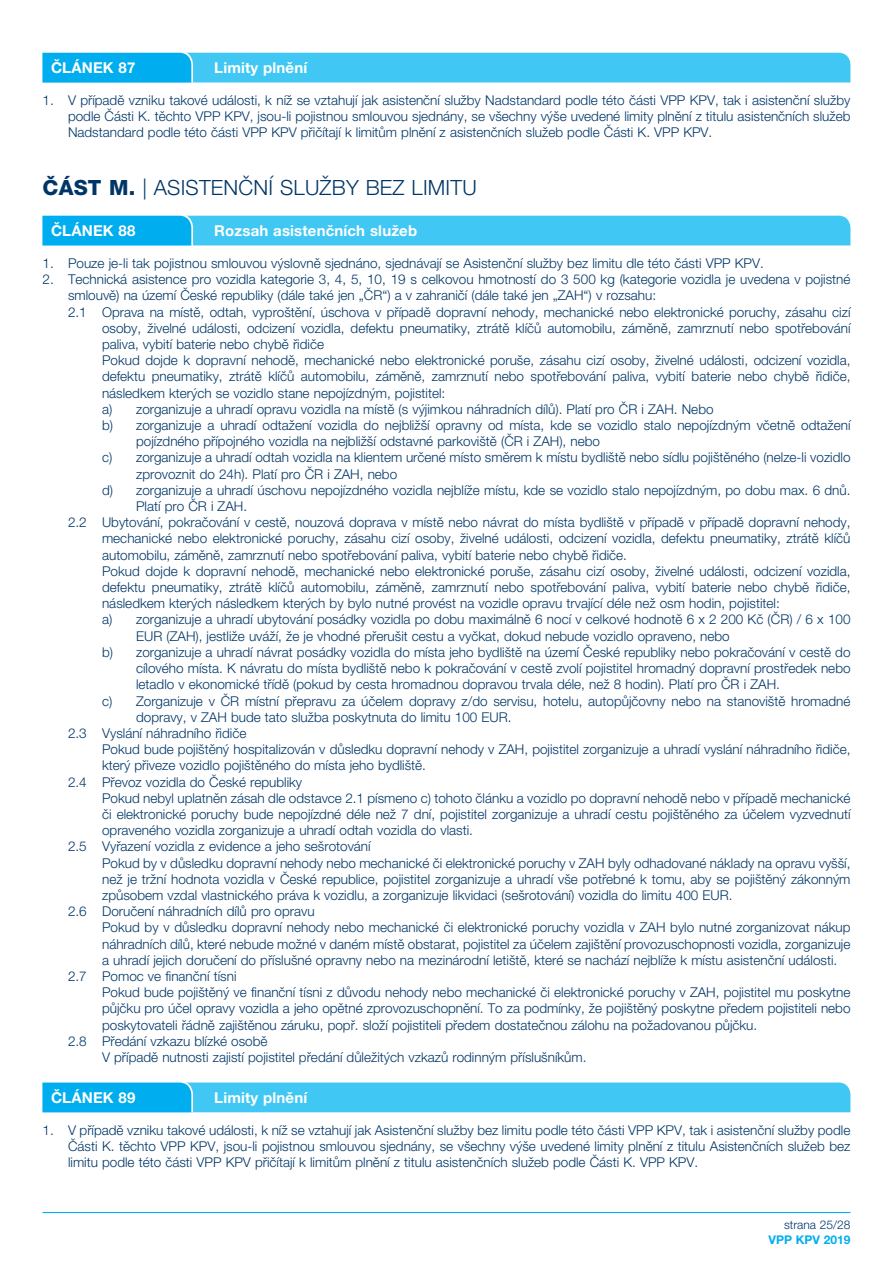
<style>
.page{position:relative;width:893px;height:1263px;background:#fff}
.page>*{position:absolute;margin:0;border:0;box-sizing:border-box;transform-origin:0 0}
.t1{font:300 21px "Helvetica Neue LT Pro";letter-spacing:.01em;color:#003667}
.t2{font:700 15px "Helvetica Neue LT Pro";letter-spacing:.01em;color:#fff}
.t3{font:300 13.5px/16.2px "Helvetica Neue LT Pro";color:#003667}
.t4{font:300 12px "Helvetica Neue LT Pro";color:#003667}
.t5{font:700 12px "Helvetica Neue LT Pro";color:#00aeef}
.s1{font-weight:800}
</style>
<div class="page">
<hr style="left:43px;top:1212px;width:807px;height:1px;background:#00aeef">
<svg style="left:43px;top:52px;width:807px;height:30px;background:#39c3f3"></svg>
<svg style="left:43px;top:215px;width:807px;height:30px;background:#39c3f3"></svg>
<svg style="left:43px;top:1082px;width:807px;height:30px;background:#38c3f3"></svg>
<p class="t2" style="left:51px;top:58px;width:86px">ČLÁNEK 87</p>
<p class="t2" style="left:214px;top:58px;width:94px">Limity plnění</p>
<p class="t3" style="left:68px;top:92px;width:784px;text-align:justify;text-indent:-26px">1. V případě vzniku takové události, k níž se vztahují jak asistenční služby Nadstandard podle této části VPP KPV, tak i asistenční služby podle Části K. těchto VPP KPV, jsou-li pojistnou smlouvou sjednány, se všechny výše uvedené limity plnění z titulu asistenčních služeb Nadstandard podle této části VPP KPV přičítají k limitům plnění z asistenčních služeb podle Části K. VPP KPV.</p>
<h1 class="t1" style="left:43px;top:175px;width:436px"><span class="s1">ČÁST M.</span> | ASISTENČNÍ SLUŽBY BEZ LIMITU</h1>
<p class="t2" style="left:51px;top:221px;width:86px">ČLÁNEK 88</p>
<p class="t2" style="left:214px;top:221px;width:204px">Rozsah asistenčních služeb</p>
<p class="t3" style="left:43px;top:255px;width:720px">1. Pouze je-li tak pojistnou smlouvou výslovně sjednáno, sjednávají se Asistenční služby bez limitu dle této části VPP KPV.</p>
<p class="t3" style="left:68px;top:271px;width:784px;text-indent:-26px">2. Technická asistence pro vozidla kategorie 3, 4, 5, 10, 19 s celkovou hmotností do 3 500 kg (kategorie vozidla je uvedena v pojistné smlouvě) na území České republiky (dále také jen „ČR“) a v zahraničí (dále také jen „ZAH“) v rozsahu:</p>
<p class="t3" style="left:68px;top:303px;width:784px">2. 1 Oprava na místě, odtah, vyproštění, úschova v případě dopravní nehody, mechanické nebo elektronické poruchy, zásahu cizí</p>
<p class="t3" style="left:102px;top:320px;width:750px">osoby, živelné události, odcizení vozidla, defektu pneumatiky, ztrátě klíčů automobilu, záměně, zamrznutí nebo spotřebování</p>
<p class="t3" style="left:102px;top:336px;width:223px">paliva, vybití baterie nebo chybě řidiče</p>
<p class="t3" style="left:102px;top:352px;width:750px">Pokud dojde k dopravní nehodě, mechanické nebo elektronické poruše, zásahu cizí osoby, živelné události, odcizení vozidla,</p>
<p class="t3" style="left:102px;top:368px;width:750px">defektu pneumatiky, ztrátě klíčů automobilu, záměně, zamrznutí nebo spotřebování paliva, vybití baterie nebo chybě řidiče,</p>
<p class="t3" style="left:102px;top:384px;width:345px">následkem kterých se vozidlo stane nepojízdným, pojistitel:</p>
<p class="t3" style="left:102px;top:401px;width:613px">a) zorganizuje a uhradí opravu vozidla na místě (s výjimkou náhradních dílů). Platí pro ČR i ZAH. Nebo</p>
<p class="t3" style="left:102px;top:417px;width:750px">b) zorganizuje a uhradí odtažení vozidla do nejbližší opravny od místa, kde se vozidlo stalo nepojízdným včetně odtažení</p>
<p class="t3" style="left:136px;top:433px;width:465px">pojízdného přípojného vozidla na nejbližší odstavné parkoviště (ČR i ZAH), nebo</p>
<p class="t3" style="left:102px;top:449px;width:750px">c) zorganizuje a uhradí odtah vozidla na klientem určené místo směrem k místu bydliště nebo sídlu pojištěného (nelze-li vozidlo</p>
<p class="t3" style="left:136px;top:465px;width:263px">zprovoznit do 24h). Platí pro ČR i ZAH, nebo</p>
<p class="t3" style="left:102px;top:482px;width:747px">d) zorganizuje a uhradí úschovu nepojízdného vozidla nejblíže místu, kde se vozidlo stalo nepojízdným, po dobu max. 6 dnů.</p>
<p class="t3" style="left:136px;top:498px;width:110px">Platí pro ČR i ZAH.</p>
<p class="t3" style="left:68px;top:514px;width:784px">2. 2 Ubytování, pokračování v cestě, nouzová doprava v místě nebo návrat do místa bydliště v případě v případě dopravní nehody,</p>
<p class="t3" style="left:102px;top:530px;width:750px">mechanické nebo elektronické poruchy, zásahu cizí osoby, živelné události, odcizení vozidla, defektu pneumatiky, ztrátě klíčů</p>
<p class="t3" style="left:102px;top:546px;width:524px">automobilu, záměně, zamrznutí nebo spotřebování paliva, vybití baterie nebo chybě řidiče.</p>
<p class="t3" style="left:102px;top:563px;width:750px">Pokud dojde k dopravní nehodě, mechanické nebo elektronické poruše, zásahu cizí osoby, živelné události, odcizení vozidla,</p>
<p class="t3" style="left:102px;top:579px;width:750px">defektu pneumatiky, ztrátě klíčů automobilu, záměně, zamrznutí nebo spotřebování paliva, vybití baterie nebo chybě řidiče,</p>
<p class="t3" style="left:102px;top:595px;width:679px">následkem kterých následkem kterých by bylo nutné provést na vozidle opravu trvající déle než osm hodin, pojistitel:</p>
<p class="t3" style="left:102px;top:611px;width:750px">a) zorganizuje a uhradí ubytování posádky vozidla po dobu maximálně 6 nocí v celkové hodnotě 6 x 2 200 Kč (ČR) / 6 x 100</p>
<p class="t3" style="left:136px;top:627px;width:595px">EUR (ZAH), jestliže uváží, že je vhodné přerušit cestu a vyčkat, dokud nebude vozidlo opraveno, nebo</p>
<p class="t3" style="left:102px;top:644px;width:750px">b) zorganizuje a uhradí návrat posádky vozidla do místa jeho bydliště na území České republiky nebo pokračování v cestě do</p>
<p class="t3" style="left:136px;top:660px;width:716px">cílového místa. K návratu do místa bydliště nebo k pokračování v cestě zvolí pojistitel hromadný dopravní prostředek nebo</p>
<p class="t3" style="left:136px;top:676px;width:643px">letadlo v ekonomické třídě (pokud by cesta hromadnou dopravou trvala déle, než 8 hodin). Platí pro ČR i ZAH.</p>
<p class="t3" style="left:102px;top:692px;width:750px">c) Zorganizuje v ČR místní přepravu za účelem dopravy z/do servisu, hotelu, autopůjčovny nebo na stanoviště hromadné</p>
<p class="t3" style="left:136px;top:708px;width:374px">dopravy, v ZAH bude tato služba poskytnuta do limitu 100 EUR.</p>
<p class="t3" style="left:68px;top:725px;width:180px">2.3 Vyslání náhradního řidiče</p>
<p class="t3" style="left:102px;top:741px;width:750px">Pokud bude pojištěný hospitalizován v důsledku dopravní nehody v ZAH, pojistitel zorganizuje a uhradí vyslání náhradního řidiče,</p>
<p class="t3" style="left:102px;top:757px;width:323px">který přiveze vozidlo pojištěného do místa jeho bydliště.</p>
<p class="t3" style="left:102px;top:773px;width:750px;text-indent:-34px">2. 4 Převoz vozidla do České republiky<br>Pokud nebyl uplatněn zásah dle odstavce 2. 1 písmeno c) tohoto článku a vozidlo po dopravní nehodě nebo v případě mechanické či elektronické poruchy bude nepojízdné déle než 7 dní, pojistitel zorganizuje a uhradí cestu pojištěného za účelem vyzvednutí opraveného vozidla zorganizuje a uhradí odtah vozidla do vlasti.</p>
<p class="t3" style="left:102px;top:838px;width:750px;text-indent:-34px">2. 5 Vyřazení vozidla z evidence a jeho sešrotování<br>Pokud by v důsledku dopravní nehody nebo mechanické či elektronické poruchy v ZAH byly odhadované náklady na opravu vyšší, než je tržní hodnota vozidla v České republice, pojistitel zorganizuje a uhradí vše potřebné k tomu, aby se pojištěný zákonným způsobem vzdal vlastnického práva k vozidlu, a zorganizuje likvidaci (sešrotování) vozidla do limitu 400 EUR.</p>
<p class="t3" style="left:102px;top:903px;width:750px;text-indent:-34px">2. 6 Doručení náhradních dílů pro opravu<br>Pokud by v důsledku dopravní nehody nebo mechanické či elektronické poruchy vozidla v ZAH bylo nutné zorganizovat nákup náhradních dílů, které nebude možné v daném místě obstarat, pojistitel za účelem zajištění provozuschopnosti vozidla, zorganizuje a uhradí jejich doručení do příslušné opravny nebo na mezinárodní letiště, které se nachází nejblíže k místu asistenční události.</p>
<p class="t3" style="left:102px;top:968px;width:750px;text-indent:-34px">2. 7 Pomoc ve finanční tísni<br>Pokud bude pojištěný ve finanční tísni z důvodu nehody nebo mechanické či elektronické poruchy v ZAH, pojistitel mu poskytne půjčku pro účel opravy vozidla a jeho opětné zprovozuschopnění. To za podmínky, že pojištěný poskytne předem pojistiteli nebo poskytovateli řádně zajištěnou záruku, popř. složí pojistiteli předem dostatečnou zálohu na požadovanou půjčku.</p>
<p class="t3" style="left:102px;top:1032px;width:483px;text-indent:-34px">2. 8 Předání vzkazu blízké osobě<br>V případě nutnosti zajistí pojistitel předání důležitých vzkazů rodinným příslušníkům.</p>
<p class="t2" style="left:51px;top:1088px;width:86px">ČLÁNEK 89</p>
<p class="t2" style="left:214px;top:1088px;width:94px">Limity plnění</p>
<p class="t3" style="left:68px;top:1122px;width:784px;text-align:justify;text-indent:-26px">1. V případě vzniku takové události, k níž se vztahují jak Asistenční služby bez limitu podle této části VPP KPV, tak i asistenční služby podle Části K. těchto VPP KPV, jsou-li pojistnou smlouvou sjednány, se všechny výše uvedené limity plnění z titulu Asistenčních služeb bez limitu podle této části VPP KPV přičítají k limitům plnění z titulu asistenčních služeb podle Části K. VPP KPV.</p>
<p class="t4" style="left:784px;top:1218px;width:68px">strana 25/28</p>
<p class="t5" style="left:769px;top:1232px;width:83px">VPP KPV 2019</p>
</div>
